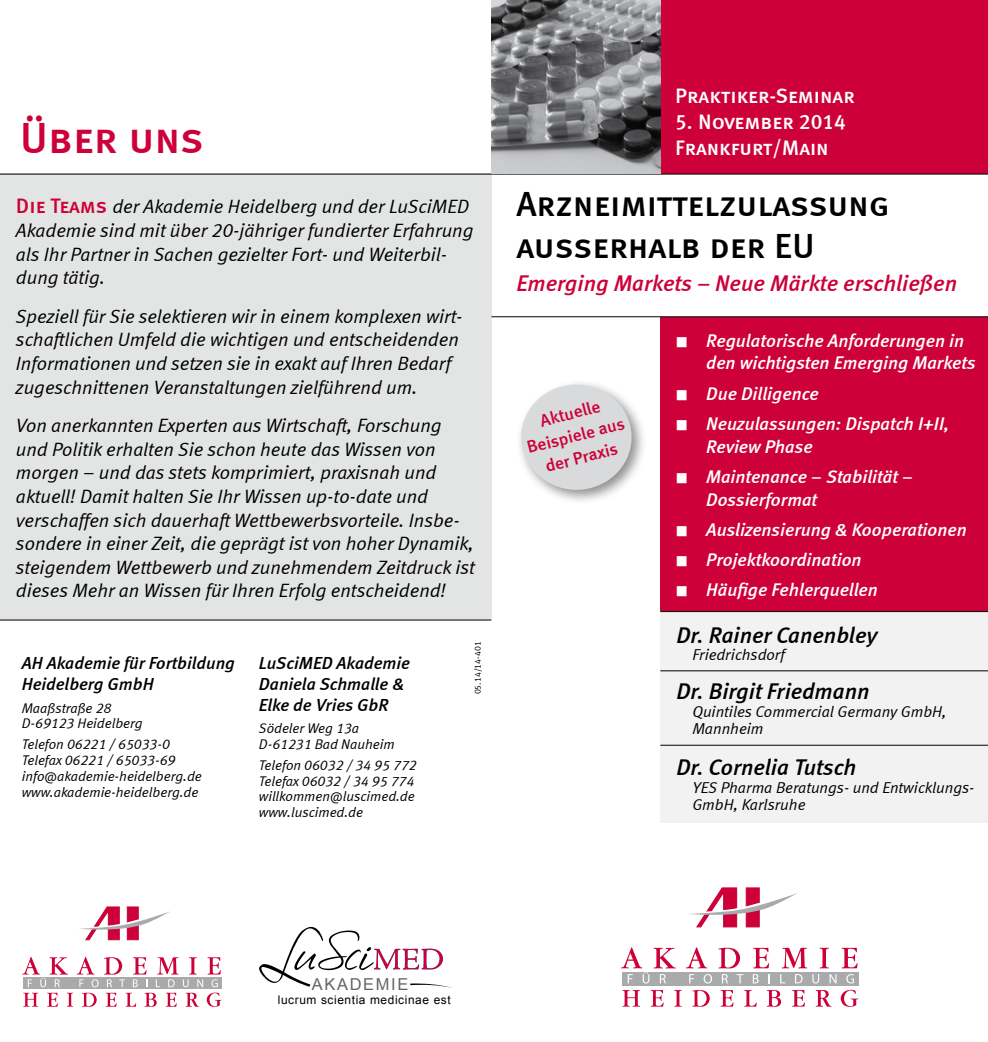
<style>
.page{position:relative;width:988px;height:1042px;background:#fff}
.page>*{position:absolute;margin:0;border:0;box-sizing:border-box;transform-origin:0 0}
.t1{font:43.75px "Meta Medium LF Caps";color:#cd0039}
.t2{font:35px/42px "Meta Medium LF Caps";color:#000}
.t3{font:italic 22.75px "Meta Medium LF";color:#000}
.t4{font:italic 22.75px "Meta Medium LF";color:#cd0039}
.t5{font:21px/26.2px "Meta Medium LF Caps";color:#fff}
.t6{font:italic 19.25px/23.6px "Meta Normal LF";color:#000}
.t7{font:italic 18.38px/22.8px "Meta Medium LF";color:#fff}
.t8{font:italic 17.5px/21px "Meta Medium LF";color:#000}
.t9{font:17.5px/22.8px "Meta Medium LF";color:#cd0039;text-align:center}
.t10{font:16.45px "Arial";letter-spacing:.1em;color:#646567}
.t11{font:italic 15.75px/17.5px "Meta Normal LF";color:#000}
.t12{font:italic 14px/15.8px "Meta Normal LF";color:#000}
.t13{font:11.9px "Arial";letter-spacing:.05em;color:#000}
.t14{font:8.75px "Meta Normal LF";color:#000}
.s1{font-family:"Meta Medium LF Caps";font-style:normal;font-size:21px;color:#cd0039}
.s2{font-family:"Meta Medium LF Caps";font-style:normal}
</style>
<div class="page">
<div style="left:660px;top:0;width:327px;height:174px;background:#cd0039"></div>
<svg style="left:689px;top:888px;width:108px;height:39px"></svg>
<svg style="left:622px;top:990px;width:18px;height:16px"></svg>
<svg style="left:650px;top:990px;width:13px;height:16px"></svg>
<svg style="left:674px;top:990px;width:7px;height:16px"></svg>
<svg style="left:692px;top:990px;width:17px;height:16px"></svg>
<svg style="left:720px;top:990px;width:13px;height:16px"></svg>
<svg style="left:744px;top:990px;width:12px;height:16px"></svg>
<svg style="left:766px;top:990px;width:15px;height:16px"></svg>
<svg style="left:792px;top:990px;width:12px;height:16px"></svg>
<svg style="left:815px;top:990px;width:16px;height:16px"></svg>
<svg style="left:840px;top:990px;width:18px;height:17px"></svg>
<svg style="left:686px;top:947px;width:21px;height:21px"></svg>
<svg style="left:718px;top:948px;width:21px;height:20px"></svg>
<svg style="left:753px;top:948px;width:15px;height:20px"></svg>
<svg style="left:781px;top:948px;width:26px;height:20px"></svg>
<svg style="left:819px;top:948px;width:9px;height:20px"></svg>
<svg style="left:841px;top:948px;width:16px;height:20px"></svg>
<div style="left:622px;top:972px;width:236px;height:13px;background:#a9aaac"></div>
<svg style="left:621px;top:947px;width:54px;height:36px"></svg>
<svg style="left:689px;top:974px;width:5px;height:9px"></svg>
<svg style="left:703px;top:974px;width:8px;height:9px"></svg>
<svg style="left:722px;top:974px;width:5px;height:9px"></svg>
<svg style="left:736px;top:974px;width:7px;height:9px"></svg>
<svg style="left:752px;top:974px;width:6px;height:9px"></svg>
<svg style="left:780px;top:974px;width:5px;height:9px"></svg>
<svg style="left:795px;top:974px;width:7px;height:9px"></svg>
<svg style="left:812px;top:974px;width:7px;height:9px"></svg>
<svg style="left:829px;top:974px;width:7px;height:9px"></svg>
<svg style="left:846px;top:974px;width:7px;height:9px"></svg>
<div style="left:660px;top:317px;width:327px;height:294px;background:#cd0039"></div>
<div style="left:660px;top:612px;width:327px;height:210px;background:#f2f2f3"></div>
<hr style="left:660px;top:611px;width:327px;height:1px;background:#000">
<hr style="left:660px;top:670px;width:327px;height:1px;background:#000">
<hr style="left:660px;top:745px;width:327px;height:1px;background:#000">
<div style="left:0;top:174px;width:491px;height:446px;background:#e3e4e4"></div>
<hr style="left:0;top:174px;width:987px;height:1px;background:#000">
<div style="left:515px;top:379px;width:131px;height:126px;background:#000;opacity:.44"></div>
<svg style="left:516px;top:380px;width:120px;height:114px"></svg>
<hr style="left:491px;top:316px;width:496px;height:1px;background:#000">
<img style="left:491px;top:0;width:169px;height:174px">
<hr style="left:0;top:619px;width:491px;height:1px;background:#000">
<svg style="left:79px;top:907px;width:91px;height:33px"></svg>
<svg style="left:22px;top:957px;width:199px;height:50px"></svg>
<svg style="left:259px;top:927px;width:193px;height:61px"></svg>
<h1 class="t1" style="left:20px;top:113px;width:185px">Über uns</h1>
<p class="t6" style="left:16px;top:195px;width:459px"><span class="s1">Die Teams</span> der Akademie Heidelberg und der LuSciMED Akademie sind mit über 20-jähriger fundierter Erfahrung als Ihr Partner in Sachen gezielter Fort- und Weiterbil&shy;dung tätig.</p>
<p class="t6" style="left:16px;top:304px;width:448px">Speziell für Sie selektieren wir in einem komplexen wirt&shy;schaftlichen Umfeld die wichtigen und entscheidenden Informationen und setzen sie in exakt auf Ihren Bedarf zugeschnittenen Veranstaltungen zielführend um.</p>
<p class="t6" style="left:16px;top:413px;width:460px">Von anerkannten Experten aus Wirtschaft, Forschung und Politik erhalten Sie schon heute das Wissen von morgen – und das stets komprimiert, praxisnah und aktuell! Damit halten Sie Ihr Wissen up-to-date und verschaffen sich dauerhaft Wettbewerbsvorteile. Insbe&shy;sondere in einer Zeit, die geprägt ist von hoher Dynamik, steigendem Wettbewerb und zunehmendem Zeitdruck ist dieses Mehr an Wissen für Ihren Erfolg entscheidend!</p>
<p class="t8" style="left:22px;top:652px;width:214px">AH Akademie für Fortbildung<br>Heidelberg GmbH</p>
<p class="t12" style="left:22px;top:699px;width:122px">Maaßstraße 28<br>D-69123 Heidelberg</p>
<p class="t12" style="left:22px;top:736px;width:181px">Telefon 06221 / 65033-0<br>Telefax 06221 / 65033-69 info@akademie-heidelberg.de www.akademie-heidelberg.de</p>
<p class="t8" style="left:259px;top:652px;width:152px">LuSciMED Akademie<br>Daniela Schmalle &amp;<br>Elke de Vries GbR</p>
<p class="t12" style="left:259px;top:720px;width:137px">Södeler Weg 13a<br>D-61231 Bad Nauheim</p>
<p class="t12" style="left:259px;top:757px;width:159px">Telefon 06032 / 34 95 772<br>Telefax 06032 / 34 95 774 willkommen@luscimed.de www.luscimed.de</p>
<p class="t14" style="left:472px;top:694px;width:54px;rotate:-90deg">05.14/14-401</p>
<p class="t5" style="left:675px;top:82px;width:181px">Praktiker-Seminar</p>
<p class="t5" style="left:675px;top:108px;width:172px">5. November 2014<br>Frankfurt/Main</p>
<h2 class="t2" style="left:516px;top:183px;width:375px">Arzneimittelzulassung außerhalb der EU</h2>
<p class="t4" style="left:516px;top:269px;width:442px">Emerging Markets − Neue Märkte erschließen</p>
<p class="t9" style="left:519px;top:414px;width:101px;rotate:-14deg">Aktuelle<br>Beispiele aus der Praxis</p>
<p class="t7" style="left:706px;top:329px;width:271px;text-indent:-30px">■ Regulatorische Anforderungen in den wichtigsten Emerging Markets</p>
<p class="t7" style="left:676px;top:381px;width:144px">■ Due Dilligence</p>
<p class="t7" style="left:706px;top:412px;width:244px;text-indent:-30px">■ Neuzulassungen: Dispatch I+II,<br>Review Phase</p>
<p class="t7" style="left:706px;top:465px;width:208px;text-indent:-30px">■ Maintenance <span class="s2">−</span> Stabilität −<br>Dossierformat</p>
<p class="t7" style="left:676px;top:518px;width:292px">■ Auslizensierung &amp; Kooperationen</p>
<p class="t7" style="left:676px;top:548px;width:187px">■ Projektkoordination</p>
<p class="t7" style="left:676px;top:578px;width:203px">■ Häufige Fehlerquellen</p>
<p class="t3" style="left:676px;top:621px;width:202px">Dr. Rainer Canenbley</p>
<p class="t11" style="left:692px;top:646px;width:94px">Friedrichsdorf</p>
<p class="t3" style="left:676px;top:678px;width:194px">Dr. Birgit Friedmann</p>
<p class="t11" style="left:692px;top:702px;width:256px">Quintiles Commercial Germany GmbH,<br>Mannheim</p>
<p class="t3" style="left:676px;top:754px;width:181px">Dr. Cornelia Tutsch</p>
<p class="t11" style="left:692px;top:778px;width:283px">YES Pharma Beratungs- und Entwicklungs-<br>GmbH, Karlsruhe</p>
<p class="t10" style="left:312px;top:973px;width:98px">AKADEMIE</p>
<p class="t13" style="left:278px;top:992px;width:174px">lucrum scientia medicinae est</p>
</div>
